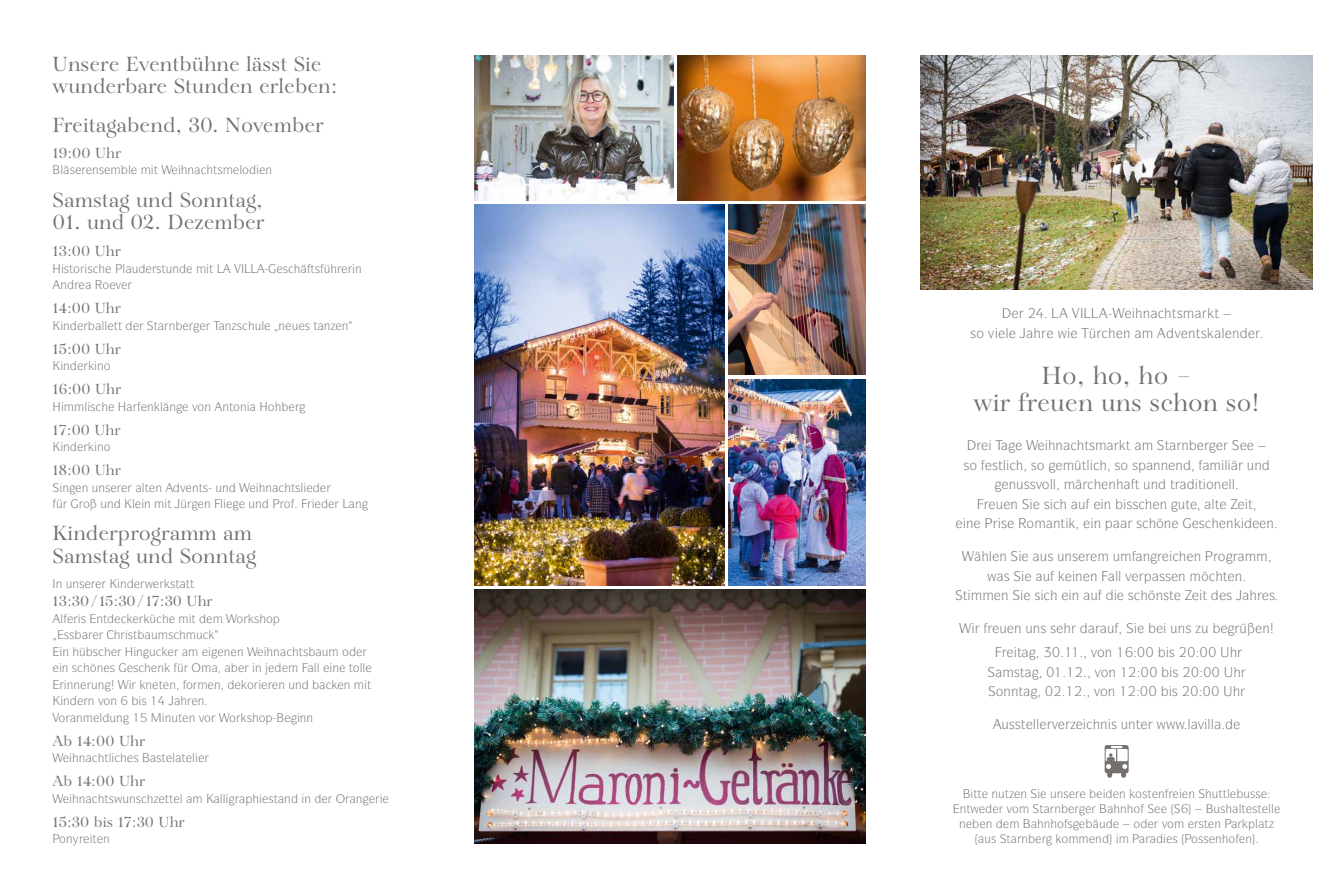
<style>
.page{position:relative;width:1340px;height:893px;background:#fff}
.page>*{position:absolute;margin:0;border:0;box-sizing:border-box;transform-origin:0 0}
.t1{font:25.5px/27px "Aria Pro";color:#75706d;text-align:center}
.t2{font:21px/22.5px "Aria Pro";color:#75706d}
.t3{font:15px "Aria Pro";color:#75706d}
.t4{font:13.5px "Itc Symbol";color:#75706d}
.t5{font:12px "Itc Symbol";color:#75706d}
</style>
<div class="page">
<svg style="left:1104px;top:745px;width:24px;height:33px"></svg>
<img style="left:921px;top:55px;width:391px;height:235px">
<img style="left:728px;top:205px;width:137px;height:170px">
<img style="left:474px;top:589px;width:391px;height:254px">
<img style="left:474px;top:205px;width:250px;height:380px">
<img style="left:474px;top:55px;width:199px;height:146px">
<img style="left:728px;top:379px;width:137px;height:206px">
<img style="left:677px;top:55px;width:188px;height:146px">
<h2 class="t2" style="left:53px;top:54px;width:286px">Unsere Eventbühne lässt Sie wunderbare Stunden erleben:</h2>
<h2 class="t2" style="left:53px;top:115px;width:273px">Freitagabend, 30. November</h2>
<p class="t3" style="left:53px;top:144px;width:70px">19:00 Uhr</p>
<p class="t5" style="left:188px;top:163px;width:37px">■ ▼▲</p>
<p class="t5" style="left:266px;top:163px;width:8px">■</p>
<h2 class="t2" style="left:53px;top:190px;width:212px">Samstag und Sonntag,</h2>
<h2 class="t2" style="left:53px;top:212px;width:213px">01. und 02. Dezember</h2>
<p class="t3" style="left:53px;top:242px;width:70px">13:00 Uhr</p>
<p class="t5" style="left:53px;top:261px;width:42px">★▲▼□ ▲</p>
<p class="t5" style="left:156px;top:261px;width:24px">▲▼◆■</p>
<p class="t5" style="left:283px;top:261px;width:49px">▲ ▼▲✓</p>
<p class="t5" style="left:355px;top:261px;width:8px">■</p>
<p class="t5" style="left:61px;top:277px;width:8px">■</p>
<p class="t3" style="left:53px;top:299px;width:70px">14:00 Uhr</p>
<p class="t5" style="left:63px;top:318px;width:8px">■</p>
<p class="t5" style="left:102px;top:318px;width:22px">●● ▼▼</p>
<p class="t5" style="left:225px;top:318px;width:125px">■▲ ◆● ■◆▲ ▼■ ■</p>
<p class="t3" style="left:53px;top:340px;width:70px">15:00 Uhr</p>
<p class="t5" style="left:63px;top:358px;width:49px">■ ■□</p>
<p class="t3" style="left:53px;top:380px;width:70px">16:00 Uhr</p>
<p class="t5" style="left:53px;top:399px;width:44px">★ ●▲</p>
<p class="t5" style="left:118px;top:399px;width:60px">★ ■●■</p>
<p class="t5" style="left:192px;top:399px;width:84px">❖□■ ■▼□■ ★□</p>
<p class="t3" style="left:53px;top:421px;width:70px">17:00 Uhr</p>
<p class="t5" style="left:63px;top:439px;width:49px">■ ■□</p>
<p class="t3" style="left:53px;top:461px;width:70px">18:00 Uhr</p>
<p class="t5" style="left:62px;top:480px;width:50px">■ ■ ◆■▲</p>
<p class="t5" style="left:142px;top:480px;width:22px">●▼ ■</p>
<p class="t5" style="left:180px;top:480px;width:50px">❖ ■▼▲ ◆■</p>
<p class="t5" style="left:265px;top:480px;width:40px">■ ▼▲●</p>
<p class="t5" style="left:56px;top:496px;width:59px">✓ □ ◆■</p>
<p class="t5" style="left:355px;top:496px;width:8px">■</p>
<h2 class="t2" style="left:53px;top:523px;width:205px">Kinderprogramm am<br>Samstag und Sonntag</h2>
<p class="t5" style="left:56px;top:577px;width:30px">■ ◆■▲</p>
<p class="t5" style="left:120px;top:577px;width:8px">■</p>
<p class="t5" style="left:170px;top:577px;width:26px">▲▼ ▼▼</p>
<p class="t3" style="left:53px;top:593px;width:162px">13:30/ 15:30/ 17:30 Uhr</p>
<p class="t5" style="left:61px;top:611px;width:48px">● ▲ ■▼</p>
<p class="t5" style="left:236px;top:611px;width:38px">□ ▲□</p>
<p class="t5" style="left:128px;top:628px;width:47px">▲▼ ◆▲</p>
<p class="t5" style="left:62px;top:644px;width:37px">■ ✓ ▲</p>
<p class="t5" style="left:125px;top:644px;width:32px">★■◆</p>
<p class="t5" style="left:273px;top:644px;width:77px">■ ▼▲◆ □</p>
<p class="t5" style="left:133px;top:661px;width:52px">▲ ■ ✓</p>
<p class="t5" style="left:255px;top:661px;width:8px">■</p>
<p class="t5" style="left:314px;top:661px;width:53px">●● ■ ▼□●●</p>
<p class="t5" style="left:67px;top:677px;width:39px">■■ ◆■</p>
<p class="t5" style="left:146px;top:677px;width:49px">■▼■ □</p>
<p class="t5" style="left:278px;top:677px;width:25px">■ ◆■</p>
<p class="t5" style="left:63px;top:694px;width:55px">■ ■ ❖□■</p>
<p class="t5" style="left:198px;top:694px;width:8px">■</p>
<p class="t5" style="left:100px;top:710px;width:25px">● ◆■</p>
<p class="t5" style="left:165px;top:710px;width:48px">■◆▼ ■ ❖□</p>
<p class="t5" style="left:229px;top:710px;width:38px">□ ▲□</p>
<p class="t3" style="left:53px;top:732px;width:94px">Ab 14:00 Uhr</p>
<p class="t5" style="left:79px;top:751px;width:34px">■ ▼●</p>
<p class="t5" style="left:133px;top:751px;width:63px">▲ ▲▼●▼●</p>
<p class="t3" style="left:53px;top:773px;width:94px">Ab 14:00 Uhr</p>
<p class="t5" style="left:79px;top:791px;width:64px">■ ▼▲ ◆■▲</p>
<p class="t5" style="left:165px;top:791px;width:19px">▼▼ ●</p>
<p class="t5" style="left:268px;top:791px;width:44px">▲▼ ■ ■</p>
<p class="t5" style="left:356px;top:791px;width:8px">■</p>
<p class="t3" style="left:53px;top:813px;width:134px">15:30 bis 17:30 Uhr</p>
<p class="t4" style="left:1142px;top:305px;width:41px">■ ▼▲</p>
<p class="t4" style="left:970px;top:325px;width:40px">▲□ ❖ ●</p>
<p class="t4" style="left:1174px;top:325px;width:67px">❖■▼▲ ●■</p>
<h1 class="t1" style="left:973px;top:364px;width:288px">Ho, ho, ho –<br>wir freuen uns schon so!</h1>
<p class="t4" style="left:1055px;top:437px;width:41px">■ ▼▲</p>
<p class="t4" style="left:963px;top:457px;width:44px">▲□ ▲▼●</p>
<p class="t4" style="left:1074px;top:457px;width:17px">✓▼●</p>
<p class="t4" style="left:1114px;top:457px;width:70px">▲□ ▲ ■■ ■</p>
<p class="t4" style="left:1224px;top:457px;width:39px">● ◆■</p>
<p class="t4" style="left:1008px;top:476px;width:49px">■◆▲▲❖□●●</p>
<p class="t4" style="left:1108px;top:476px;width:68px">■ ▼ ◆■ ▼</p>
<p class="t4" style="left:1198px;top:476px;width:39px">▼□■ ●●</p>
<p class="t4" style="left:1103px;top:496px;width:36px">■ ▲▲</p>
<p class="t4" style="left:1159px;top:496px;width:32px">■ ◆▼</p>
<p class="t4" style="left:1026px;top:515px;width:40px">□ ■▼</p>
<p class="t4" style="left:1093px;top:515px;width:9px">■</p>
<p class="t4" style="left:1266px;top:515px;width:9px">■</p>
<p class="t4" style="left:1039px;top:548px;width:40px">◆▲ ◆■▲</p>
<p class="t4" style="left:1042px;top:568px;width:56px">◆ ■ ■</p>
<p class="t4" style="left:1115px;top:568px;width:18px">●● ❖</p>
<p class="t4" style="left:1159px;top:568px;width:28px">▲▲ ■</p>
<p class="t4" style="left:1127px;top:587px;width:47px">▲ ■▲▼</p>
<p class="t4" style="left:999px;top:620px;width:58px">◆ ■ ◆■▲ ▲</p>
<p class="t4" style="left:1170px;top:620px;width:40px">◆■▲ ◆</p>
<p class="t4" style="left:1090px;top:644px;width:23px">❖□■</p>
<p class="t4" style="left:1094px;top:664px;width:23px">❖□■</p>
<p class="t4" style="left:995px;top:683px;width:29px">□■■▼</p>
<p class="t4" style="left:1093px;top:683px;width:23px">❖□■</p>
<p class="t4" style="left:1001px;top:716px;width:58px">◆▲▲▼ ●● ❖</p>
<p class="t4" style="left:1100px;top:716px;width:42px">■ ▲ ◆■▼</p>
<p class="t4" style="left:1187px;top:716px;width:28px">● ❖●●</p>
<p class="t5" style="left:973px;top:787px;width:55px">▼▼ ■◆▼ ■</p>
<p class="t5" style="left:1050px;top:787px;width:20px">◆■▲</p>
<p class="t5" style="left:1119px;top:787px;width:47px">■ □▲▼ ■</p>
<p class="t5" style="left:1188px;top:787px;width:74px">■ ◆▼▼● ◆▲▲</p>
<p class="t5" style="left:1213px;top:802px;width:62px">◆▲ ●▼ ▲▼ ●●</p>
<p class="t5" style="left:1043px;top:817px;width:30px">■□▲</p>
<p class="t5" style="left:1198px;top:817px;width:24px">▲▼ ■</p>
<p class="t5" style="left:984px;top:832px;width:45px">◆▲ ▼ ■</p>
<p class="t5" style="left:1172px;top:832px;width:81px">▲ □▲▲■□ ■</p>
</div>
